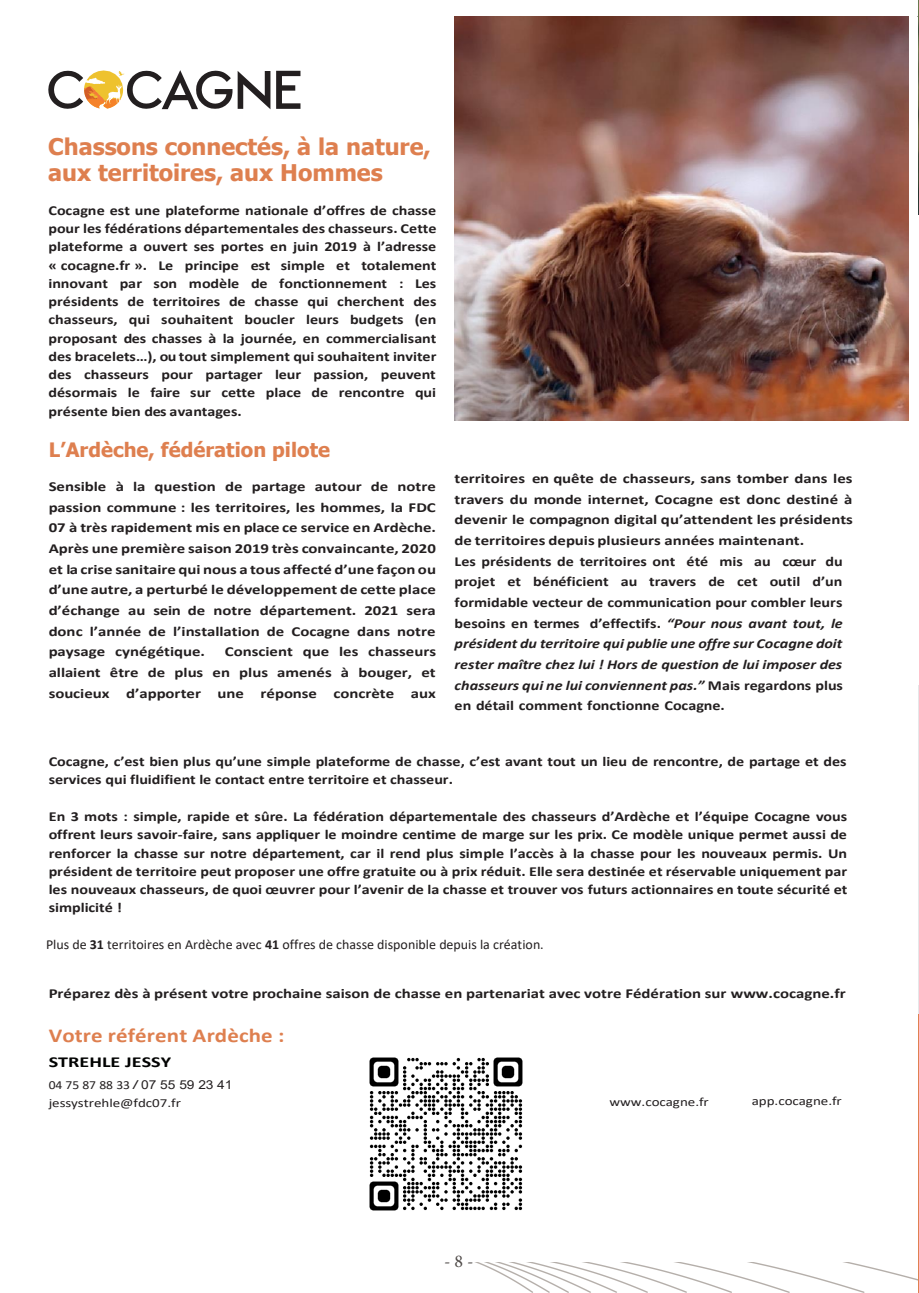
<style>
.page{position:relative;width:919px;height:1293px;background:#fff}
.page>*{position:absolute;margin:0;border:0;box-sizing:border-box;transform-origin:0 0}
.t1{font:700 22.95px/25.8px "Tahoma";color:#de7f4f}
.t2{font:700 19.8px "Tahoma";color:#de7f4f}
.t3{font:700 19.8px "Calibri";letter-spacing:.005em;color:#de7f4f;scale:1.16 1}
.t4{font:18px "Minion Pro";color:#4d4846}
.t5{font:700 15.3px "Calibri";color:#020302;scale:1.32 1}
.t6{font:700 13.8px/18.3px "Calibri";color:#231f20;text-align:justify;scale:1.17 1}
.t7{font:700 13.8px/20.7px "Calibri";color:#231f20;text-align:justify;scale:1.22 1}
.t8{font:13.8px "Calibri";color:#231f20}
.t9{font:12.3px/18.3px "Calibri";color:#231f20;scale:1.1 1}
.t10{font:12.3px "Calibri";color:#231f20;scale:1.22 1}
.s1{font-style:italic}
.s2{font-weight:700}
.s3{font-family:"Arial";font-weight:700;font-style:italic}
.s4{font-family:"Arial"}
</style>
<div class="page">
<img style="left:477px;top:1263px;width:441px;height:30px">
<img style="left:454px;top:16px;width:454px;height:404px">
<svg style="left:48px;top:70px;width:222px;height:39px"></svg>
<svg style="left:276px;top:71px;width:24px;height:38px"></svg>
<img style="left:918px;top:1px;width:1px;height:213px">
<hr style="left:918px;top:1013px;width:1px;height:280px;background:#e08050">
<hr style="left:918px;top:685px;width:1px;height:328px;background:#e6e7e9">
<img style="left:369px;top:1057px;width:154px;height:154px">
<h1 class="t1" style="left:48px;top:134px;width:384px">Chassons connectés, à la nature, aux territoires, aux Hommes</h1>
<p class="t6" style="left:48px;top:201px;width:333px">Cocagne est une plateforme nationale d’offres de chasse pour les fédérations départementales des chasseurs. Cette plateforme a ouvert ses portes en juin 2019 à l’adresse « cocagne.fr ». Le principe est simple et totalement innovant par son modèle de fonctionnement : Les présidents de territoires de chasse qui cherchent des chasseurs, qui souhaitent boucler leurs budgets (en proposant des chasses à la journée, en commercialisant des bracelets…), ou tout simplement qui souhaitent inviter des chasseurs pour partager leur passion, peuvent désormais le faire sur cette place de rencontre qui présente bien des avantages.</p>
<h2 class="t2" style="left:49px;top:436px;width:283px">L’Ardèche, fédération pilote</h2>
<p class="t7" style="left:49px;top:475px;width:319px">Sensible à la question de partage autour de notre passion commune : les territoires, les hommes, la FDC 07 à très rapidement mis en place ce service en Ardèche.<br>Après une première saison 2019 très convaincante, 2020 et la crise sanitaire qui nous a tous affecté d’une façon ou d’une autre, a perturbé le développement de cette place d’échange au sein de notre département. 2021 sera donc l’année de l’installation de Cocagne dans notre paysage cynégétique.</p>
<p class="t7" style="left:49px;top:641px;width:319px;text-indent:176px">Conscient que les chasseurs allaient être de plus en plus amenés à bouger, et soucieux d’apporter une réponse concrète aux</p>
<p class="t7" style="left:454px;top:468px;width:328px;text-align:left">territoires en quête de chasseurs, sans tomber dans les travers du monde internet, Cocagne est donc destiné à devenir le compagnon digital qu’attendent les présidents de territoires depuis plusieurs années maintenant.<br>Les présidents de territoires ont été mis au cœur du projet et bénéficient au travers de cet outil d’un formidable vecteur de communication pour combler leurs besoins en termes d’effectifs. <span class="s1">“Pour nous avant tout, le président du territoire qui publie une offre sur Cocagne doit rester maître chez lui ! Hors de question de lui imposer des chasseurs qui ne lui conviennent pas.”</span> Mais regardons plus en détail comment fonctionne Cocagne.</p>
<p class="t6" style="left:49px;top:752px;width:683px">Cocagne, c’est bien plus qu’une simple plateforme de chasse, c’est avant tout un lieu de rencontre, de partage et des services qui fluidifient le contact entre territoire et chasseur.</p>
<p class="t6" style="left:49px;top:807px;width:684px">En 3 mots : simple, rapide et sûre. La fédération départementale des chasseurs d’Ardèche et l’équipe Cocagne vous offrent leurs savoir-faire, sans appliquer le moindre centime de marge sur les prix. Ce modèle unique permet aussi de renforcer la chasse sur notre département, car il rend plus simple l’accès à la chasse pour les nouveaux permis. Un président de territoire peut proposer une offre gratuite ou à prix réduit. Elle sera destinée et réservable uniquement par les nouveaux chasseurs, de quoi œuvrer pour l’avenir de la chasse et trouver vos futurs actionnaires en toute sécurité et simplicité !</p>
<p class="t8" style="left:46px;top:935px;width:499px">Plus de <span class="s2">31</span> territoires en Ardèche avec <span class="s2">41</span> offres de chasse disponible depuis la création.</p>
<p class="t7" style="left:49px;top:983px;width:654px">Préparez dès à présent votre prochaine saison de chasse en partenariat avec votre Fédération sur www.cocagne.fr</p>
<h2 class="t3" style="left:49px;top:1021px;width:205px">Votre référent Ardèche :</h2>
<p class="t5" style="left:49px;top:1050px;width:94px">STREHLE JESSY</p>
<p class="t9" style="left:49px;top:1075px;width:169px">04 75 87 88 33 <span class="s3">/</span> <span class="s4">07 55 59 23 41 </span>jessystrehle@fdc07.fr</p>
<p class="t10" style="left:609px;top:1093px;width:83px">www.cocagne.fr</p>
<p class="t10" style="left:751px;top:1092px;width:75px">app.cocagne.fr</p>
<h3 class="t4" style="left:444px;top:1249px;width:31px">- 8 -</h3>
</div>
